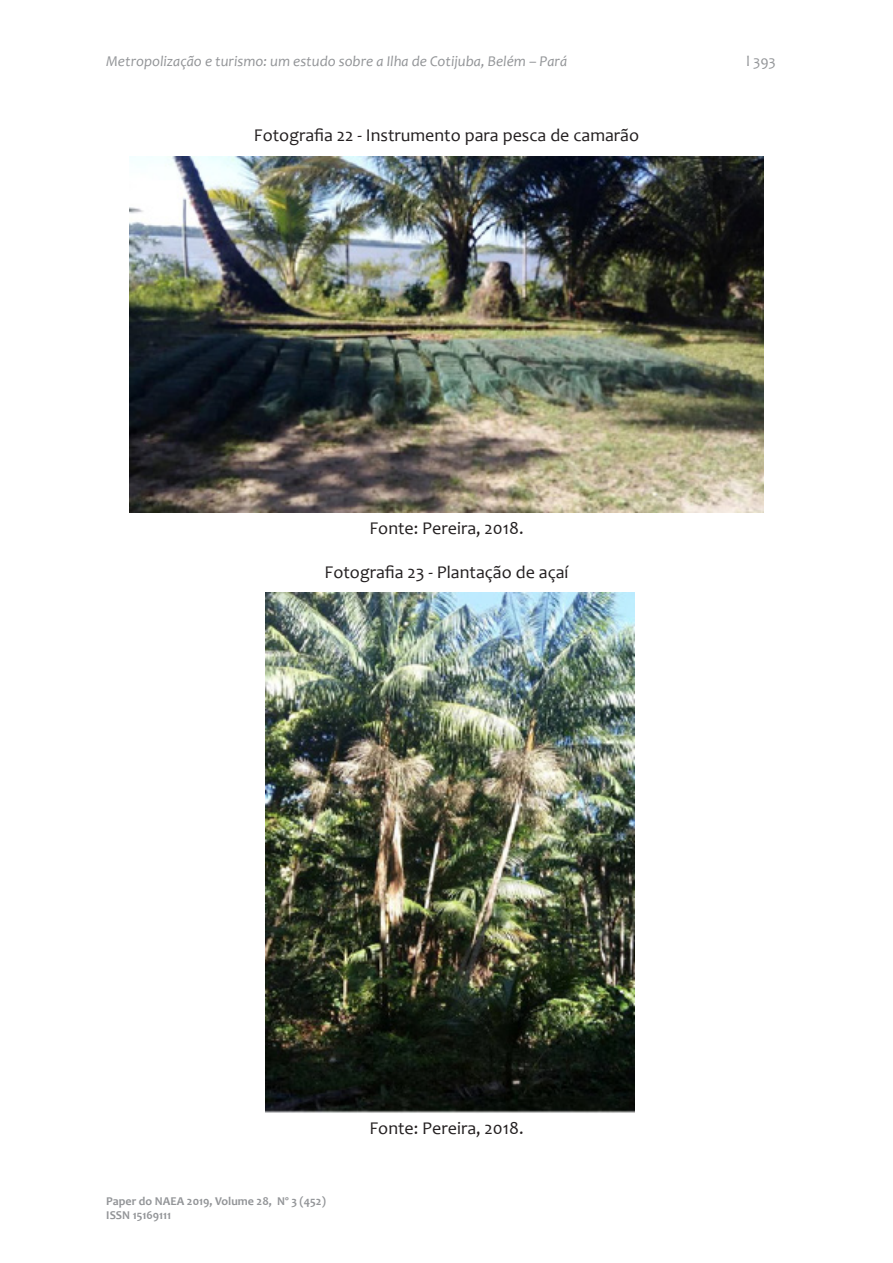
<style>
.page{position:relative;width:893px;height:1263px;background:#fff}
.page>*{position:absolute;margin:0;border:0;box-sizing:border-box;transform-origin:0 0}
.paragrafo{font:18px "Candara";color:#231f20}
.t1{font:italic 15px "Candara";color:#939598}
.t2{font:15px "Candara";color:#939598}
.t3{font:700 12px/14.4px "Candara";color:#939598}
</style>
<div class="page">
<img style="left:130px;top:157px;width:633px;height:355px">
<img style="left:265px;top:592px;width:369px;height:521px">
<p class="t1" style="left:106px;top:52px;width:462px">Metropolização e turismo: um estudo sobre a Ilha de Cotijuba, Belém – Pará</p>
<p class="t2" style="left:746px;top:52px;width:31px">l 393</p>
<p class="paragrafo" style="left:254px;top:123px;width:387px">Fotografia 22 - Instrumento para pesca de camarão</p>
<p class="paragrafo" style="left:369px;top:517px;width:156px">Fonte: Pereira, 2018.</p>
<p class="paragrafo" style="left:325px;top:561px;width:245px">Fotografia 23 - Plantação de açaí</p>
<p class="t3" style="left:106px;top:1193px;width:221px">Paper do NAEA 2019, Volume 28, Nº 3 (452)<br>ISSN 15169111</p>
<p class="paragrafo" style="left:369px;top:1117px;width:156px">Fonte: Pereira, 2018.</p>
</div>
